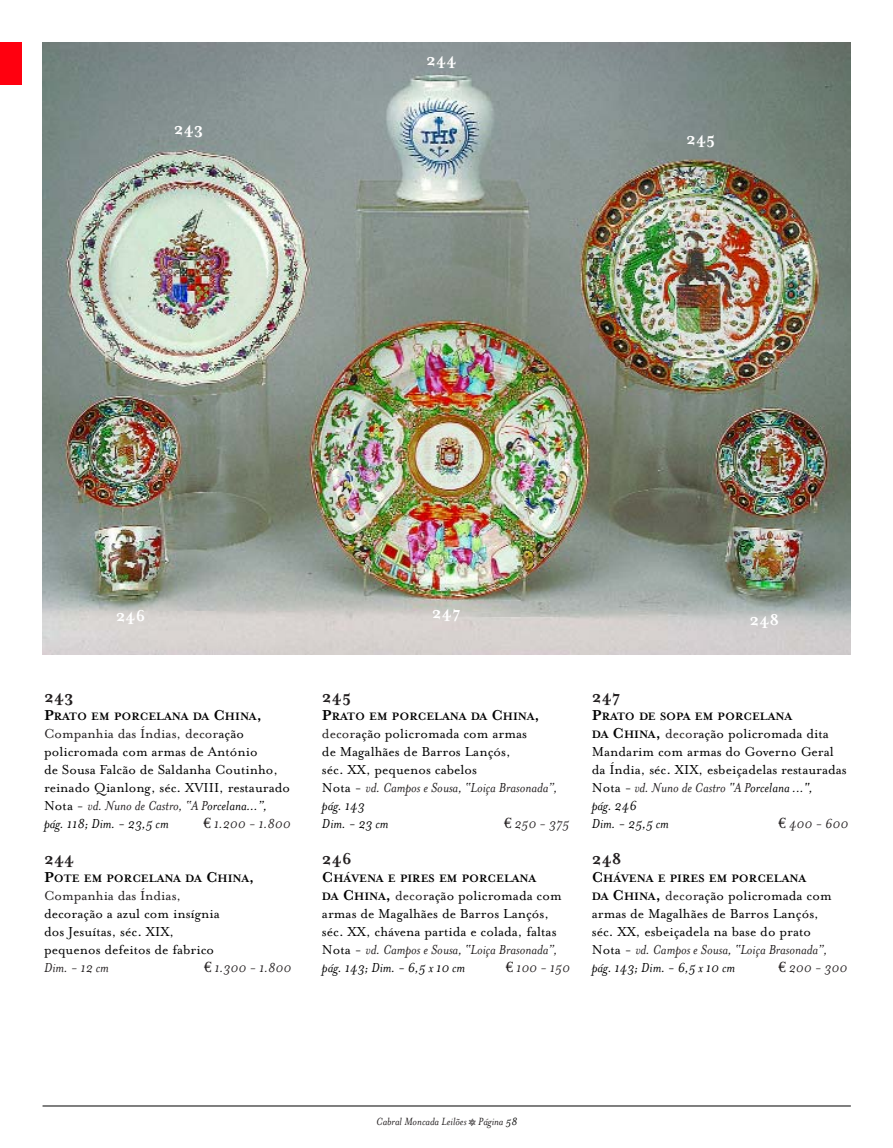
<style>
.page{position:relative;width:893px;height:1148px;background:#fff}
.page>*{position:absolute;margin:0;border:0;box-sizing:border-box;transform-origin:0 0}
.t1{font:700 18px "Mrs Eaves";color:#231f20}
.t2{font:700 18px "Mrs Eaves";color:#fff}
.t3{font:15px/18px "Mrs Eaves Roman";color:#000}
.t4{font:italic 15px/18px "Mrs Eaves";color:#231f20}
.t5{font:italic 15px/18px "Mrs Eaves";color:#000}
.t6{font:15px "Mrs Eaves Roman";color:#231f20}
.t7{font:700 12.3px "Mrs Eaves";color:#000}
.t8{font:italic 12px "Mrs Eaves";color:#231f20}
.s1{font-size:16.5px}
.s2{color:#231f20}
.s3{font-family:"Mrs Eaves Roman";font-style:normal}
.s4{font-family:"Euro Serif";font-style:normal}
.s5{font-family:"Mrs Eaves Roman";font-style:normal;color:#000}
.s6{color:#000}
.s7{font-family:"Mrs Eaves";font-weight:700;font-size:12.3px}
.s8{font-family:"Mrs Eaves";font-weight:700;font-size:16.5px}
.s9{font-family:"Mrs Eaves Fractions";font-style:normal}
</style>
<div class="page">
<img style="left:43px;top:43px;width:807px;height:612px">
<hr style="left:43px;top:1105px;width:807px;height:1px;background:#000">
<div style="left:0;top:43px;width:21px;height:42px;background:#ff000f"></div>
<p class="t2" style="left:174px;top:117px;width:31px">243</p>
<p class="t2" style="left:426px;top:48px;width:32px">244</p>
<p class="t2" style="left:686px;top:127px;width:31px">245</p>
<p class="t2" style="left:116px;top:604px;width:31px">246</p>
<p class="t2" style="left:432px;top:601px;width:30px">247</p>
<p class="t2" style="left:749px;top:608px;width:31px">248</p>
<p class="t1" style="left:44px;top:685px;width:31px">243</p>
<p class="t7" style="left:44px;top:709px;width:219px"><span class="s1">P</span>RATO EM PORCELANA DA <span class="s1">C</span>HINA<span class="s1">,</span></p>
<p class="t3" style="left:44px;top:724px;width:247px"><span class="s2">Companhia das Índias, decor</span>ação policromada com armas de António<br>de Sousa Falcão de Saldanha Coutinho, reinado Qianlong, séc. XVIII, restaurado</p>
<p class="t5" style="left:44px;top:796px;width:225px"><span class="s3">Nota -</span> <span class="s2">vd. Nuno de Castro, “A P</span>orcelana...”, pág. 118; Dim. - 23,5 cm</p>
<p class="t4" style="left:203px;top:814px;width:89px"><span class="s4">€</span> 1.200 - 1.800</p>
<p class="t1" style="left:44px;top:847px;width:32px">244</p>
<p class="t7" style="left:44px;top:871px;width:212px"><span class="s1">P</span>OTE EM PORCELANA DA <span class="s1">C</span>HINA<span class="s1">,</span></p>
<p class="t6" style="left:44px;top:886px;width:139px">Companhia das Índias,</p>
<p class="t3" style="left:44px;top:904px;width:177px">decoração a azul com insígnia dos Jesuítas, séc. XIX, pequenos defeitos de fabrico</p>
<p class="t4" style="left:44px;top:958px;width:66px">Dim. - 12 cm</p>
<p class="t4" style="left:204px;top:958px;width:89px"><span class="s4">€</span> 1.300 - 1.800</p>
<p class="t1" style="left:322px;top:685px;width:31px">245</p>
<p class="t7" style="left:322px;top:709px;width:219px"><span class="s1">P</span>RATO EM PORCELANA DA <span class="s1">C</span>HINA<span class="s1">,</span></p>
<p class="t3" style="left:322px;top:724px;width:206px"><span class="s2">decor</span>ação policromada com armas de Magalhães de Barros Lançós, séc. XX, pequenos cabelos</p>
<p class="t4" style="left:322px;top:778px;width:237px"><span class="s5">Nota -</span> vd. Campos e Sousa, “Loiça Brasonada”, <span class="s6">pág. 143<br>Dim. - 23 cm</span></p>
<p class="t4" style="left:504px;top:814px;width:67px"><span class="s4">€</span> 250 - 375</p>
<p class="t1" style="left:322px;top:847px;width:31px">246</p>
<p class="t7" style="left:322px;top:871px;width:216px"><span class="s1">C</span>HÁVENA E PIRES EM PORCELANA</p>
<p class="t3" style="left:322px;top:886px;width:241px"><span class="s7">DA</span> <span class="s8">C</span><span class="s7">HINA</span><span class="s8">,</span> <span class="s2">decor</span>ação policromada com armas de Magalhães de Barros Lançós, séc. XX, chávena partida e colada, faltas</p>
<p class="t4" style="left:322px;top:940px;width:237px"><span class="s5">Nota -</span> vd. Campos e Sousa, “Loiça Brasonada”, <span class="s6">pág. 143; Dim. - 6,5 x 10 cm</span></p>
<p class="t4" style="left:505px;top:958px;width:66px"><span class="s4">€</span> 100 - 150</p>
<p class="t1" style="left:592px;top:685px;width:30px">247</p>
<p class="t7" style="left:592px;top:709px;width:202px"><span class="s1">P</span>RATO DE SOPA EM PORCELANA</p>
<p class="t3" style="left:592px;top:724px;width:256px"><span class="s7">DA</span> <span class="s8">C</span><span class="s7">HINA</span><span class="s8">,</span> <span class="s2">decor</span>ação policromada dita<br>Mandarim com armas do Governo Geral da Índia, séc. XIX, esbeiçadelas restauradas</p>
<p class="t5" style="left:592px;top:778px;width:223px"><span class="s3">Nota -</span> <span class="s2">vd. Nuno de Castro "A P</span>orcelana ...", pág. 246<br>Dim. - 25,5 cm</p>
<p class="t4" style="left:778px;top:814px;width:71px"><span class="s4">€</span> 400 - 600</p>
<p class="t1" style="left:592px;top:847px;width:31px">248</p>
<p class="t7" style="left:592px;top:871px;width:216px"><span class="s1">C</span>HÁVENA E PIRES EM PORCELANA</p>
<p class="t3" style="left:592px;top:886px;width:241px"><span class="s7">DA</span> <span class="s8">C</span><span class="s7">HINA</span><span class="s8">,</span> <span class="s2">decor</span>ação policromada com armas de Magalhães de Barros Lançós, séc. XX, esbeiçadela na base do prato</p>
<p class="t4" style="left:592px;top:940px;width:237px"><span class="s5">Nota -</span> vd. Campos e Sousa, “Loiça Brasonada”, <span class="s6">pág. 143; Dim. - 6,5 x 10 cm</span></p>
<p class="t4" style="left:778px;top:958px;width:70px"><span class="s4">€</span> 200 - 300</p>
<p class="t8" style="left:376px;top:1113px;width:142px">Cabral Moncada Leilões <span class="s9">Q</span> Página <span class="s6">58</span></p>
</div>
